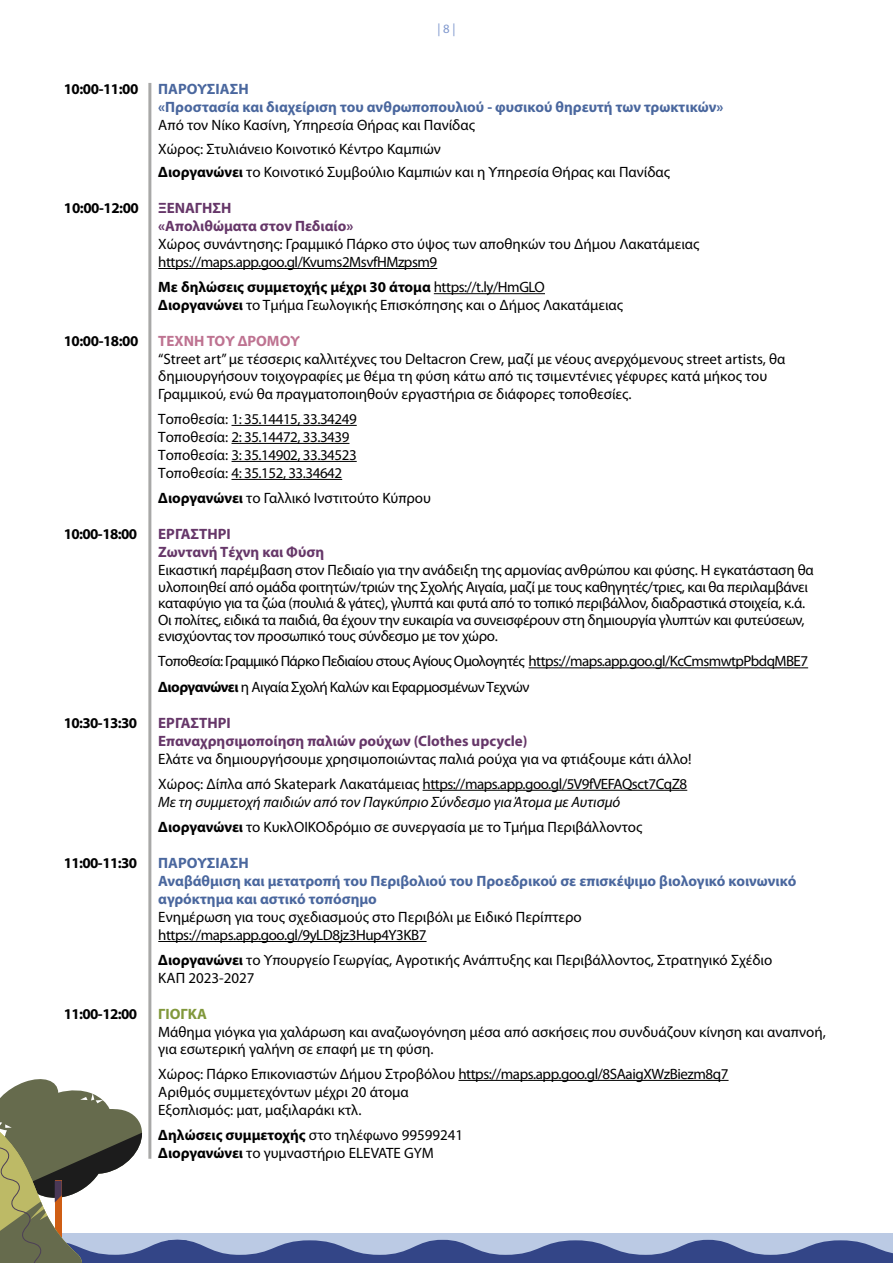
<style>
.page{position:relative;width:893px;height:1263px;background:#fff}
.page>*{position:absolute;margin:0;border:0;box-sizing:border-box;transform-origin:0 0}
.t1{font:15px/18px "Myriad Pro";letter-spacing:-.005em;color:#000}
.t2{font:700 15px/18px "Myriad Pro";color:#4a679e}
.t3{font:15px/25.2px "Myriad Pro";letter-spacing:-.04em;color:#000}
.t4{font:italic 15px/25.2px "Myriad Pro";color:#000}
.t5{font:700 15px/18px "Myriad Pro";color:#663769}
.t6{font:15px/18px "Myriad Pro";letter-spacing:-.03em;color:#000}
.t7{font:700 15px "Myriad Pro";letter-spacing:-.04em;color:#000}
.t8{font:700 15px "Myriad Pro";color:#be7391}
.t9{font:700 15px "Myriad Pro";color:#81983b}
.t10{font:12.75px "Myriad Pro";color:#7f97cd}
.s1{font-weight:700}
.s2{font-weight:700;font-style:normal}
.s3{font-style:normal}
</style>
<div class="page">
<hr style="left:158px;top:268px;width:279px;height:1px;background:#000">
<hr style="left:434px;top:293px;width:111px;height:1px;background:#000">
<hr style="left:231px;top:425px;width:126px;height:1px;background:#000">
<hr style="left:231px;top:443px;width:118px;height:1px;background:#000">
<hr style="left:231px;top:461px;width:126px;height:1px;background:#000">
<hr style="left:231px;top:479px;width:111px;height:1px;background:#000">
<hr style="left:529px;top:667px;width:279px;height:1px;background:#000">
<hr style="left:423px;top:790px;width:264px;height:1px;background:#000">
<hr style="left:158px;top:941px;width:269px;height:1px;background:#000">
<hr style="left:148px;top:83px;width:3px;height:1076px;background:#a8a8a7">
<svg style="left:0;top:1075px;width:893px;height:188px"></svg>
<p class="t10" style="left:437px;top:21px;width:20px">| 8 |</p>
<p class="t7" style="left:64px;top:79px;width:76px">10:00-11:00</p>
<p class="t2" style="left:158px;top:80px;width:567px">ΠΑΡΟΥΣΙΑΣΗ<br>«Προστασία και διαχείριση του ανθρωποπουλιού - φυσικού θηρευτή των τρωκτικών»</p>
<p class="t1" style="left:158px;top:113px;width:513px;line-height:23.4px">Από τον Νίκο Κασίνη, Υπηρεσία Θήρας και Πανίδας<br>Χώρος: Στυλιάνειο Κοινοτικό Κέντρο Καμπιών<br><span class="s1">Διοργανώνει</span> το Κοινοτικό Συμβούλιο Καμπιών και η Υπηρεσία Θήρας και Πανίδας</p>
<p class="t7" style="left:64px;top:198px;width:77px">10:00-12:00</p>
<p class="t5" style="left:158px;top:198px;width:197px">ΞΕΝΑΓΗΣΗ<br>«Απολιθώματα στον Πεδιαίο»</p>
<p class="t1" style="left:158px;top:235px;width:543px">Χώρος συνάντησης: Γραμμικό Πάρκο στο ύψος των αποθηκών του Δήμου Λακατάμειας https://maps.app.goo.gl/Kvums2MsvfHMzpsm9</p>
<p class="t1" style="left:158px;top:278px;width:466px"><span class="s1">Με δηλώσεις συμμετοχής μέχρι 30 άτομα</span> https://t.ly/HmGLO<br><span class="s1">Διοργανώνει</span> το Τμήμα Γεωλογικής Επισκόπησης και ο Δήμος Λακατάμειας</p>
<p class="t7" style="left:64px;top:331px;width:76px">10:00-18:00</p>
<p class="t8" style="left:158px;top:331px;width:143px">ΤΕΧΝΗ ΤΟΥ ΔΡΟΜΟΥ</p>
<p class="t1" style="left:158px;top:351px;width:629px;line-height:16.5px">“Street art” με τέσσερις καλλιτέχνες του Deltacron Crew, μαζί με νέους ανερχόμενους street artists, θα δημιουργήσουν τοιχογραφίες με θέμα τη φύση κάτω από τις τσιμεντένιες γέφυρες κατά μήκος του</p>
<p class="t1" style="left:158px;top:381px;width:475px;line-height:25.2px">Γραμμικού, ενώ θα πραγματοποιηθούν εργαστήρια σε διάφορες τοποθεσίες.<br>Τοποθεσία: 1: 35.14415, 33.34249</p>
<p class="t6" style="left:158px;top:428px;width:200px">Τοποθεσία: 2: 35.14472, 33.3439<br>Τοποθεσία: 3: 35.14902, 33.34523<br>Τοποθεσία: 4: 35.152, 33.34642</p>
<p class="t1" style="left:158px;top:489px;width:274px"><span class="s1">Διοργανώνει</span> το Γαλλικό Ινστιτούτο Κύπρου</p>
<p class="t7" style="left:64px;top:524px;width:75px">10:00-18:00</p>
<p class="t5" style="left:158px;top:525px;width:167px">ΕΡΓΑΣΤΗΡΙ<br>Ζωντανή Τέχνη και Φύση</p>
<p class="t1" style="left:158px;top:562px;width:657px;line-height:16.5px">Εικαστική παρέμβαση στον Πεδιαίο για την ανάδειξη της αρμονίας ανθρώπου και φύσης. Η εγκατάσταση θα υλοποιηθεί από ομάδα φοιτητών/τριών της Σχολής Αιγαία, μαζί με τους καθηγητές/τριες, και θα περιλαμβάνει καταφύγιο για τα ζώα (πουλιά &amp; γάτες), γλυπτά και φυτά από το τοπικό περιβάλλον, διαδραστικά στοιχεία, κ.ά.<br>Οι πολίτες, ειδικά τα παιδιά, θα έχουν την ευκαιρία να συνεισφέρουν στη δημιουργία γλυπτών και φυτεύσεων, ενισχύοντας τον προσωπικό τους σύνδεσμο με τον χώρο.</p>
<p class="t3" style="left:158px;top:648px;width:651px">Τοποθεσία: Γραμμικό Πάρκο Πεδιαίου στους Αγίους Ομολογητές https://maps.app.goo.gl/KcCmsmwtpPbdqMBE7<br><span class="s1">Διοργανώνει</span> η Αιγαία Σχολή Καλών και Εφαρμοσμένων Τεχνών</p>
<p class="t7" style="left:64px;top:713px;width:75px">10:30-13:30</p>
<p class="t5" style="left:158px;top:713px;width:371px">ΕΡΓΑΣΤΗΡΙ<br>Επαναχρησιμοποίηση παλιών ρούχων (Clothes upcycle)</p>
<p class="t1" style="left:158px;top:746px;width:535px;line-height:25.2px">Ελάτε να δημιουργήσουμε χρησιμοποιώντας παλιά ρούχα για να φτιάξουμε κάτι άλλο!<br>Χώρος: Δίπλα από Skatepark Λακατάμειας https://maps.app.goo.gl/5V9fVEFAQsct7CqZ8</p>
<p class="t4" style="left:158px;top:789px;width:485px">Με τη συμμετοχή παιδιών από τον Παγκύπριο Σύνδεσμο για Άτομα με Αυτισμό<br><span class="s2">Διοργανώνει</span> <span class="s3">το ΚυκλΟΙΚΟδρόμιο σε συνεργασία με το Τμήμα Περιβάλλοντος</span></p>
<p class="t7" style="left:64px;top:853px;width:75px">11:00-11:30</p>
<p class="t2" style="left:158px;top:853px;width:640px">ΠΑΡΟΥΣΙΑΣΗ<br>Αναβάθμιση και μετατροπή του Περιβολιού του Προεδρικού σε επισκέψιμο βιολογικό κοινωνικό αγρόκτημα και αστικό τοπόσημο</p>
<p class="t1" style="left:158px;top:908px;width:425px">Ενημέρωση για τους σχεδιασμούς στο Περιβόλι με Ειδικό Περίπτερο https://maps.app.goo.gl/9yLD8jz3Hup4Y3KB7</p>
<p class="t1" style="left:158px;top:951px;width:616px"><span class="s1">Διοργανώνει</span> το Υπουργείο Γεωργίας, Αγροτικής Ανάπτυξης και Περιβάλλοντος, Στρατηγικό Σχέδιο<br>ΚΑΠ 2023-2027</p>
<p class="t7" style="left:64px;top:1004px;width:75px">11:00-12:00</p>
<p class="t9" style="left:158px;top:1004px;width:50px">ΓΙΟΓΚΑ</p>
<p class="t1" style="left:158px;top:1024px;width:669px;line-height:16.5px">Μάθημα γιόγκα για χαλάρωση και αναζωογόνηση μέσα από ασκήσεις που συνδυάζουν κίνηση και αναπνοή, για εσωτερική γαλήνη σε επαφή με τη φύση.</p>
<p class="t1" style="left:158px;top:1064px;width:572px">Χώρος: Πάρκο Επικονιαστών Δήμου Στροβόλου https://maps.app.goo.gl/8SAaigXWzBiezm8q7<br>Αριθμός συμμετεχόντων μέχρι 20 άτομα<br>Εξοπλισμός: ματ, μαξιλαράκι κτλ.</p>
<p class="t1" style="left:158px;top:1126px;width:306px"><span class="s1">Δηλώσεις συμμετοχής</span> στο τηλέφωνο 99599241<br><span class="s1">Διοργανώνει</span> το γυμναστήριο ELEVATE GYM</p>
</div>
